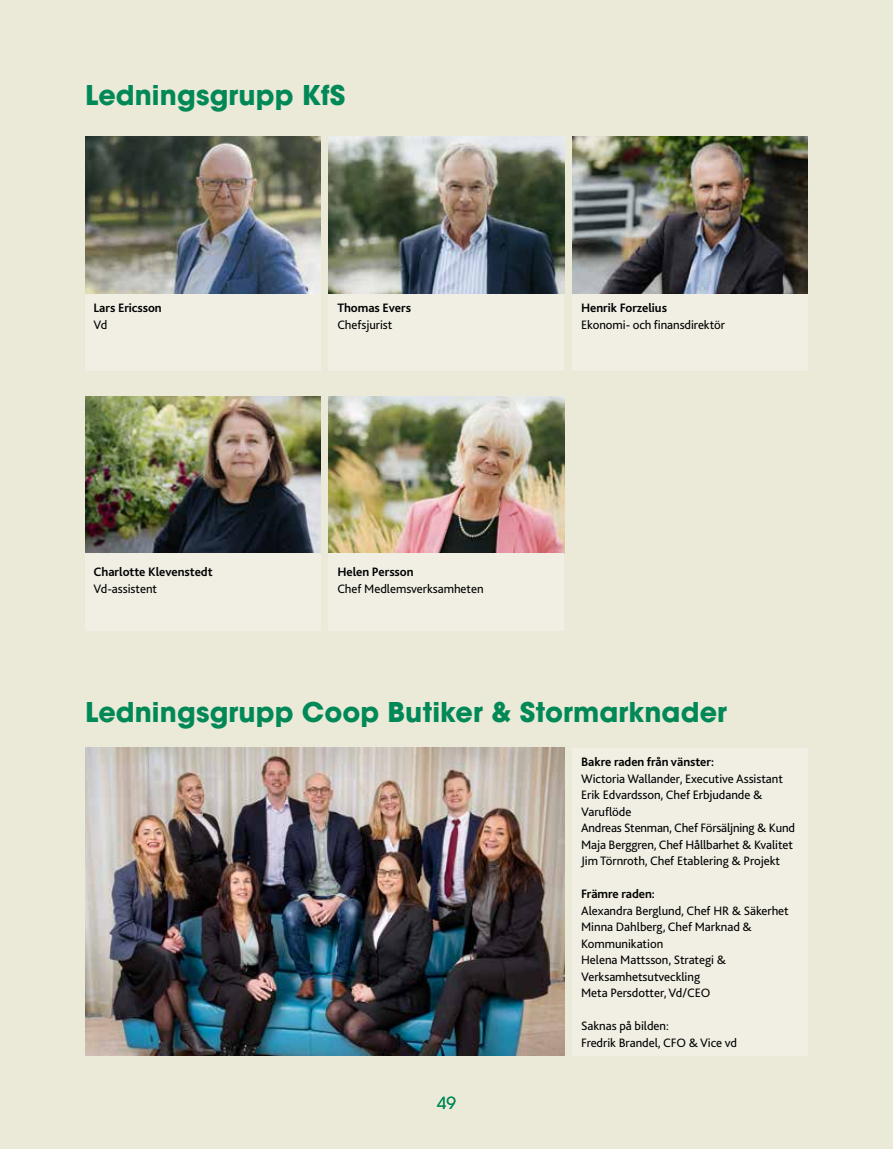
<style>
.page{position:relative;width:893px;height:1149px;background:#fff}
.page>*{position:absolute;margin:0;border:0;box-sizing:border-box;transform-origin:0 0}
.t1{font:700 27px "ITC Avant Garde Std";letter-spacing:.005em;color:#008957}
.t2{font:16.5px "ITC Avant Garde Std";color:#008957}
.t3{font:12.75px/16.5px "Bliss";letter-spacing:-.005em;color:#000}
.t4{font:700 12.75px "Bliss";letter-spacing:-.005em;color:#000}
</style>
<div class="page">
<div style="left:0;top:0;width:893px;height:1148px;background:#ebe9d8"></div>
<div style="left:85px;top:293px;width:235px;height:77px;background:#f1efe4"></div>
<div style="left:329px;top:293px;width:235px;height:77px;background:#f1efe4"></div>
<div style="left:573px;top:293px;width:235px;height:77px;background:#f1efe4"></div>
<img style="left:85px;top:136px;width:235px;height:157px">
<img style="left:85px;top:396px;width:235px;height:157px">
<img style="left:329px;top:136px;width:235px;height:157px">
<img style="left:329px;top:396px;width:235px;height:157px">
<img style="left:573px;top:136px;width:235px;height:157px">
<div style="left:85px;top:553px;width:235px;height:77px;background:#f1efe4"></div>
<div style="left:573px;top:747px;width:235px;height:307px;background:#f1efe4"></div>
<div style="left:329px;top:553px;width:235px;height:77px;background:#f1efe4"></div>
<img style="left:85px;top:747px;width:479px;height:308px">
<h1 class="t1" style="left:85px;top:78px;width:262px">Ledningsgrupp KfS</h1>
<p class="t4" style="left:94px;top:300px;width:70px">Lars Ericsson</p>
<p class="t3" style="left:94px;top:316px;width:15px">Vd</p>
<p class="t4" style="left:94px;top:564px;width:121px">Charlotte Klevenstedt</p>
<p class="t3" style="left:94px;top:580px;width:65px">Vd-assistent</p>
<p class="t4" style="left:337px;top:300px;width:75px">Thomas Evers</p>
<p class="t3" style="left:337px;top:316px;width:57px">Chefsjurist</p>
<p class="t4" style="left:337px;top:564px;width:78px">Helen Persson</p>
<p class="t3" style="left:337px;top:580px;width:148px">Chef Medlemsverksamheten</p>
<p class="t4" style="left:581px;top:300px;width:87px">Henrik Forzelius</p>
<p class="t3" style="left:581px;top:316px;width:145px">Ekonomi- och finansdirektör</p>
<h1 class="t1" style="left:85px;top:694px;width:643px">Ledningsgrupp Coop Butiker &amp; Stormarknader</h1>
<p class="t2" style="left:437px;top:1092px;width:20px">49</p>
<p class="t4" style="left:581px;top:753px;width:134px">Bakre raden från vänster:</p>
<p class="t3" style="left:581px;top:769px;width:216px">Wictoria Wallander, Executive Assistant Erik Edvardsson, Chef Erbjudande &amp; Varuflöde<br>Andreas Stenman, Chef Försäljning &amp; Kund Maja Berggren, Chef Hållbarhet &amp; Kvalitet Jim Törnroth, Chef Etablering &amp; Projekt</p>
<p class="t4" style="left:581px;top:885px;width:75px">Främre raden:</p>
<p class="t3" style="left:581px;top:901px;width:209px">Alexandra Berglund, Chef HR &amp; Säkerhet<br>Minna Dahlberg, Chef Marknad &amp;<br>Kommunikation<br>Helena Mattsson, Strategi &amp;<br>Verksamhetsutveckling<br>Meta Persdotter, Vd/CEO</p>
<p class="t3" style="left:581px;top:1017px;width:157px">Saknas på bilden:<br>Fredrik Brandel, CFO &amp; Vice vd</p>
</div>
